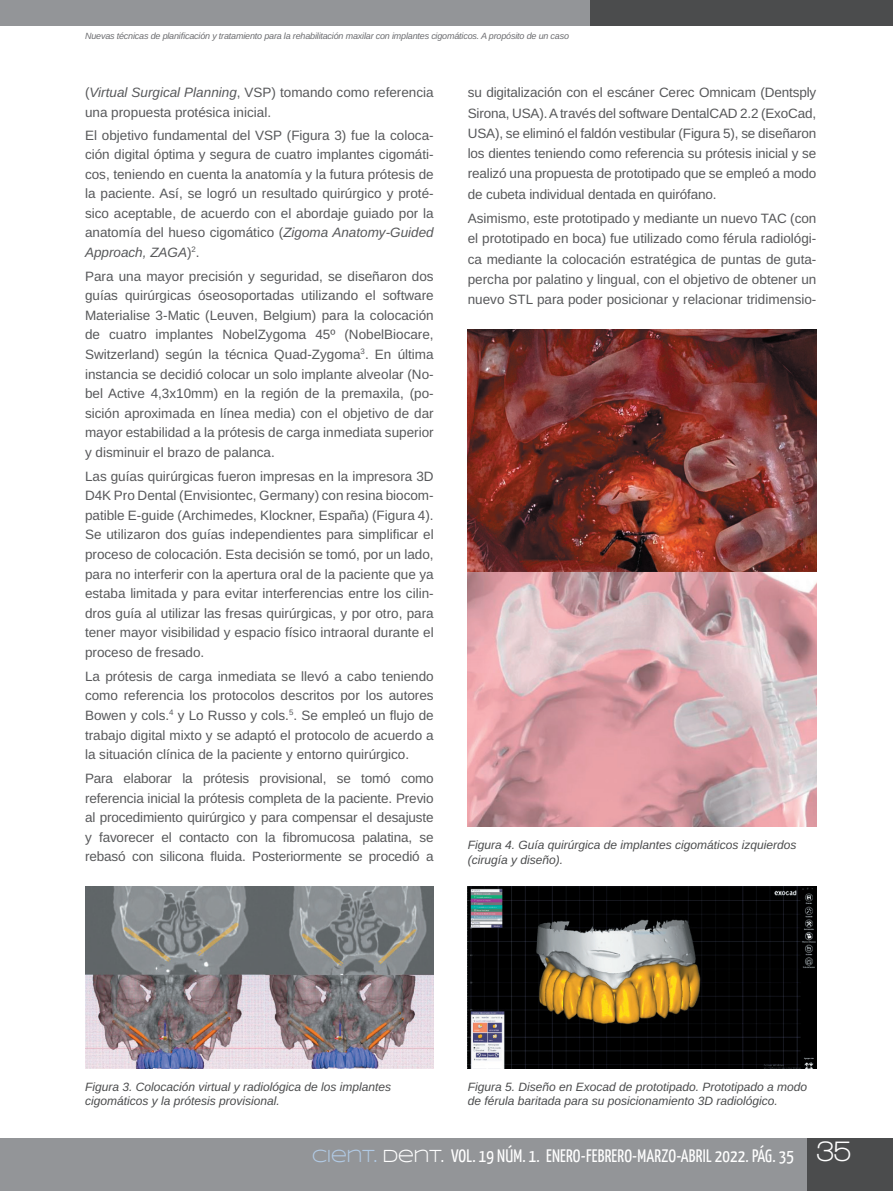
<style>
.page{position:relative;width:893px;height:1191px;background:#fff}
.page>*{position:absolute;margin:0;border:0;box-sizing:border-box;transform-origin:0 0}
.t1{font:700 30px "Walkway";color:#fff}
.t2{font:18px "Yanone Kaffeesatz";letter-spacing:.01em;color:#fff}
.t3{font:13.5px/19.5px "Arimo";color:#57585a;text-align:justify}
.t4{font:italic 12px/14.4px "Arimo";color:#4b4c4d}
.t5{font:italic 9px "Arimo";letter-spacing:-.02em;color:#6c6d70}
.s1{font-style:italic}
.s2{font-family:"Syncopate";color:#b1cae5}
.s3{font-family:"Syncopate"}
</style>
<div class="page">
<div style="left:0;top:1138px;width:893px;height:53px;background:#939598"></div>
<div style="left:808px;top:1138px;width:85px;height:53px;background:#4b4c4d"></div>
<div style="left:0;top:0;width:893px;height:25px;background:#939598"></div>
<div style="left:591px;top:0;width:302px;height:25px;background:#4b4c4d"></div>
<img style="left:85px;top:887px;width:348px;height:181px">
<img style="left:468px;top:887px;width:348px;height:181px">
<img style="left:468px;top:330px;width:348px;height:497px">
<p class="t5" style="left:85px;top:29px;width:486px">Nuevas técnicas de planificación y tratamiento para la rehabilitación maxilar con implantes cigomáticos. A propósito de un caso</p>
<p class="t3" style="left:85px;top:83px;width:350px">(<span class="s1">Virtual Surgical Planning</span>, VSP) tomando como referencia una propuesta protésica inicial.</p>
<p class="t3" style="left:85px;top:126px;width:350px">El objetivo fundamental del VSP (Figura 3) fue la coloca&shy;ción digital óptima y segura de cuatro implantes cigomáti&shy;cos, teniendo en cuenta la anatomía y la futura prótesis de la paciente. Así, se logró un resultado quirúrgico y proté&shy;sico aceptable, de acuerdo con el abordaje guiado por la anatomía del hueso cigomático (<span class="s1">Zigoma Anatomy-Guided Approach, ZAGA</span>)<sup>2</sup>.</p>
<p class="t3" style="left:85px;top:266px;width:350px">Para una mayor precisión y seguridad, se diseñaron dos guías quirúrgicas óseosoportadas utilizando el software Materialise 3-Matic (Leuven, Belgium) para la colocación de cuatro implantes NobelZygoma 45º (NobelBiocare, Switzerland) según la técnica Quad-Zygoma<sup>3</sup>. En última instancia se decidió colocar un solo implante alveolar (No&shy;bel Active 4,3x10mm) en la región de la premaxila, (po&shy;sición aproximada en línea media) con el objetivo de dar mayor estabilidad a la prótesis de carga inmediata superior y disminuir el brazo de palanca.</p>
<p class="t3" style="left:85px;top:466px;width:350px">Las guías quirúrgicas fueron impresas en la impresora 3D D4K Pro Dental (Envisiontec, Germany) con resina biocom&shy;patible E-guide (Archimedes, Klockner, España) (Figura 4).<br>Se utilizaron dos guías independientes para simplificar el proceso de colocación. Esta decisión se tomó, por un lado, para no interferir con la apertura oral de la paciente que ya estaba limitada y para evitar interferencias entre los cilin&shy;dros guía al utilizar las fresas quirúrgicas, y por otro, para tener mayor visibilidad y espacio físico intraoral durante el proceso de fresado.</p>
<p class="t3" style="left:85px;top:666px;width:350px">La prótesis de carga inmediata se llevó a cabo teniendo como referencia los protocolos descritos por los autores Bowen y cols.<sup>4</sup> y Lo Russo y cols.<sup>5</sup>. Se empleó un flujo de trabajo digital mixto y se adaptó el protocolo de acuerdo a la situación clínica de la paciente y entorno quirúrgico.</p>
<p class="t3" style="left:85px;top:768px;width:350px">Para elaborar la prótesis provisional, se tomó como referencia inicial la prótesis completa de la paciente. Previo al procedimiento quirúrgico y para compensar el desajuste y favorecer el contacto con la fibromucosa palatina, se rebasó con silicona fluida. Posteriormente se procedió a</p>
<p class="t3" style="left:468px;top:83px;width:350px;line-height:20.2px">su digitalización con el escáner Cerec Omnicam (Dentsply Sirona, USA). A través del software DentalCAD 2.2 (ExoCad, USA), se eliminó el faldón vestibular (Figura 5), se diseñaron los dientes teniendo como referencia su prótesis inicial y se realizó una propuesta de prototipado que se empleó a modo de cubeta individual dentada en quirófano.</p>
<p class="t3" style="left:468px;top:208px;width:350px;line-height:20.2px">Asimismo, este prototipado y mediante un nuevo TAC (con el prototipado en boca) fue utilizado como férula radiológi&shy;ca mediante la colocación estratégica de puntas de guta&shy;percha por palatino y lingual, con el objetivo de obtener un nuevo STL para poder posicionar y relacionar tridimensio-</p>
<p class="t4" style="left:468px;top:838px;width:330px">Figura 4. Guía quirúrgica de implantes cigomáticos izquierdos (cirugía y diseño).</p>
<p class="t4" style="left:85px;top:1079px;width:308px">Figura 3. Colocación virtual y radiológica de los implantes cigomáticos y la prótesis provisional.</p>
<p class="t4" style="left:468px;top:1079px;width:341px">Figura 5. Diseño en Exocad de prototipado. Prototipado a modo de férula baritada para su posicionamiento 3D radiológico.</p>
<h2 class="t2" style="left:312px;top:1144px;width:484px"><span class="s2">CIENT.</span> <span class="s3">DENT.</span> VOL. 19 NÚM. 1. ENERO-FEBRERO-MARZO-ABRIL 2022. PÁG. 35</h2>
<h1 class="t1" style="left:816px;top:1134px;width:37px">35</h1>
</div>
